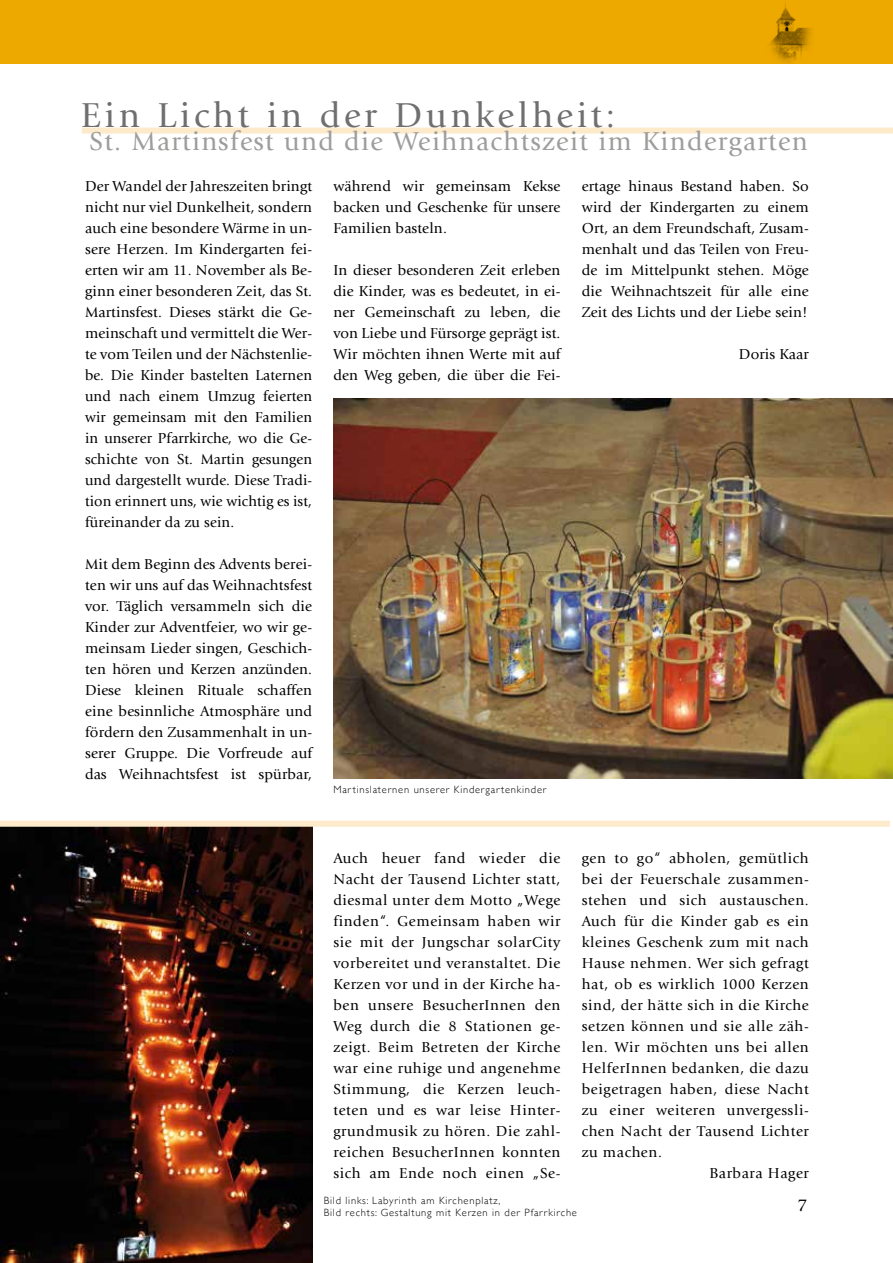
<style>
.page{position:relative;width:893px;height:1263px;background:#fff}
.page>*{position:absolute;margin:0;border:0;box-sizing:border-box;transform-origin:0 0}
.t1{font:36px "Giovanni Std";letter-spacing:.1em;color:#706f6f}
.t2{font:27px "Giovanni Std";letter-spacing:.05em;color:#9d9d9c}
.t3{font:18px "Giovanni Std";color:#000}
.t4{font:15px/21px "Giovanni Std";letter-spacing:.04em;color:#000;text-align:justify}
.t5{font:15px "Giovanni Std";letter-spacing:.01em;color:#000}
.t6{font:300 10.5px/12px "Gill Sans";letter-spacing:.075em;color:#000}
</style>
<div class="page">
<img style="left:0;top:827px;width:312px;height:436px">
<div style="left:0;top:0;width:893px;height:64px;background:#eea900"></div>
<img style="left:769px;top:4px;width:42px;height:59px">
<div style="left:0;top:821px;width:890px;height:6px;background:#fceaca"></div>
<div style="left:82px;top:128px;width:811px;height:6px;background:#fceaca"></div>
<img style="left:333px;top:398px;width:560px;height:380px">
<h1 class="t1" style="left:81px;top:95px;width:536px">Ein Licht in der Dunkelheit:</h1>
<h2 class="t2" style="left:90px;top:126px;width:720px">St. Martinsfest und die Weihnachtszeit im Kindergarten</h2>
<p class="t4" style="left:85px;top:175px;width:229px">Der Wandel der Jahreszeiten bringt nicht nur viel Dunkelheit, sondern auch eine besondere Wärme in un&shy;sere Herzen. Im Kindergarten fei&shy;erten wir am 11. November als Be&shy;ginn einer besonderen Zeit, das St.<br>Martinsfest. Dieses stärkt die Ge&shy;meinschaft und vermittelt die Wer&shy;te vom Teilen und der Nächstenlie&shy;be. Die Kinder bastelten Laternen und nach einem Umzug feierten wir gemeinsam mit den Familien in unserer Pfarrkirche, wo die Ge&shy;schichte von St. Martin gesungen und dargestellt wurde. Diese Tradi&shy;tion erinnert uns, wie wichtig es ist, füreinander da zu sein.</p>
<p class="t4" style="left:85px;top:553px;width:229px">Mit dem Beginn des Advents berei&shy;ten wir uns auf das Weihnachtsfest vor. Täglich versammeln sich die Kinder zur Adventfeier, wo wir ge&shy;meinsam Lieder singen, Geschich&shy;ten hören und Kerzen anzünden.<br>Diese kleinen Rituale schaffen eine besinnliche Atmosphäre und fördern den Zusammenhalt in un&shy;serer Gruppe. Die Vorfreude auf das Weihnachtsfest ist spürbar,</p>
<p class="t4" style="left:333px;top:175px;width:229px">während wir gemeinsam Kekse backen und Geschenke für unsere Familien basteln.</p>
<p class="t4" style="left:333px;top:259px;width:229px">In dieser besonderen Zeit erleben die Kinder, was es bedeutet, in ei&shy;ner Gemeinschaft zu leben, die von Liebe und Fürsorge geprägt ist.<br>Wir möchten ihnen Werte mit auf den Weg geben, die über die Fei-</p>
<p class="t4" style="left:582px;top:175px;width:229px">ertage hinaus Bestand haben. So wird der Kindergarten zu einem Ort, an dem Freundschaft, Zusam&shy;menhalt und das Teilen von Freu&shy;de im Mittelpunkt stehen. Möge die Weihnachtszeit für alle eine Zeit des Lichts und der Liebe sein!</p>
<p class="t5" style="left:739px;top:345px;width:71px">Doris Kaar</p>
<p class="t6" style="left:333px;top:783px;width:214px">Martinslaternen unserer Kindergartenkinder</p>
<p class="t4" style="left:333px;top:847px;width:229px">Auch heuer fand wieder die Nacht der Tausend Lichter statt, diesmal unter dem Motto „Wege finden“. Gemeinsam haben wir sie mit der Jungschar solarCity vorbereitet und veranstaltet. Die Kerzen vor und in der Kirche ha&shy;ben unsere BesucherInnen den Weg durch die 8 Stationen ge&shy;zeigt. Beim Betreten der Kirche war eine ruhige und angenehme Stimmung, die Kerzen leuch&shy;teten und es war leise Hinter&shy;grundmusik zu hören. Die zahl&shy;reichen BesucherInnen konnten sich am Ende noch einen „Se-</p>
<p class="t4" style="left:582px;top:847px;width:229px">gen to go“ abholen, gemütlich</p>
<p class="t4" style="left:582px;top:868px;width:229px">bei der Feuerschale zusammen-</p>
<p class="t4" style="left:582px;top:889px;width:229px">stehen und sich austauschen.</p>
<p class="t4" style="left:582px;top:910px;width:229px">Auch für die Kinder gab es ein</p>
<p class="t4" style="left:582px;top:931px;width:229px">kleines Geschenk zum mit nach</p>
<p class="t4" style="left:582px;top:952px;width:229px">Hause nehmen. Wer sich gefragt</p>
<p class="t4" style="left:582px;top:973px;width:229px">hat, ob es wirklich 1000 Kerzen</p>
<p class="t4" style="left:582px;top:994px;width:229px">sind, der hätte sich in die Kirche</p>
<p class="t4" style="left:582px;top:1015px;width:229px">setzen können und sie alle zäh-</p>
<p class="t4" style="left:582px;top:1036px;width:229px">len. Wir möchten uns bei allen</p>
<p class="t4" style="left:582px;top:1057px;width:229px">HelferInnen bedanken, die dazu</p>
<p class="t4" style="left:582px;top:1078px;width:229px">beigetragen haben, diese Nacht</p>
<p class="t4" style="left:582px;top:1099px;width:229px">zu einer weiteren unvergessli-</p>
<p class="t4" style="left:582px;top:1120px;width:229px">chen Nacht der Tausend Lichter</p>
<p class="t4" style="left:582px;top:1141px;width:82px">zu machen.</p>
<p class="t4" style="left:709px;top:1162px;width:101px">Barbara Hager</p>
<p class="t3" style="left:797px;top:1195px;width:12px">7</p>
<p class="t6" style="left:324px;top:1194px;width:255px">Bild links: Labyrinth am Kirchenplatz,<br>Bild rechts: Gestaltung mit Kerzen in der Pfarrkirche</p>
</div>
